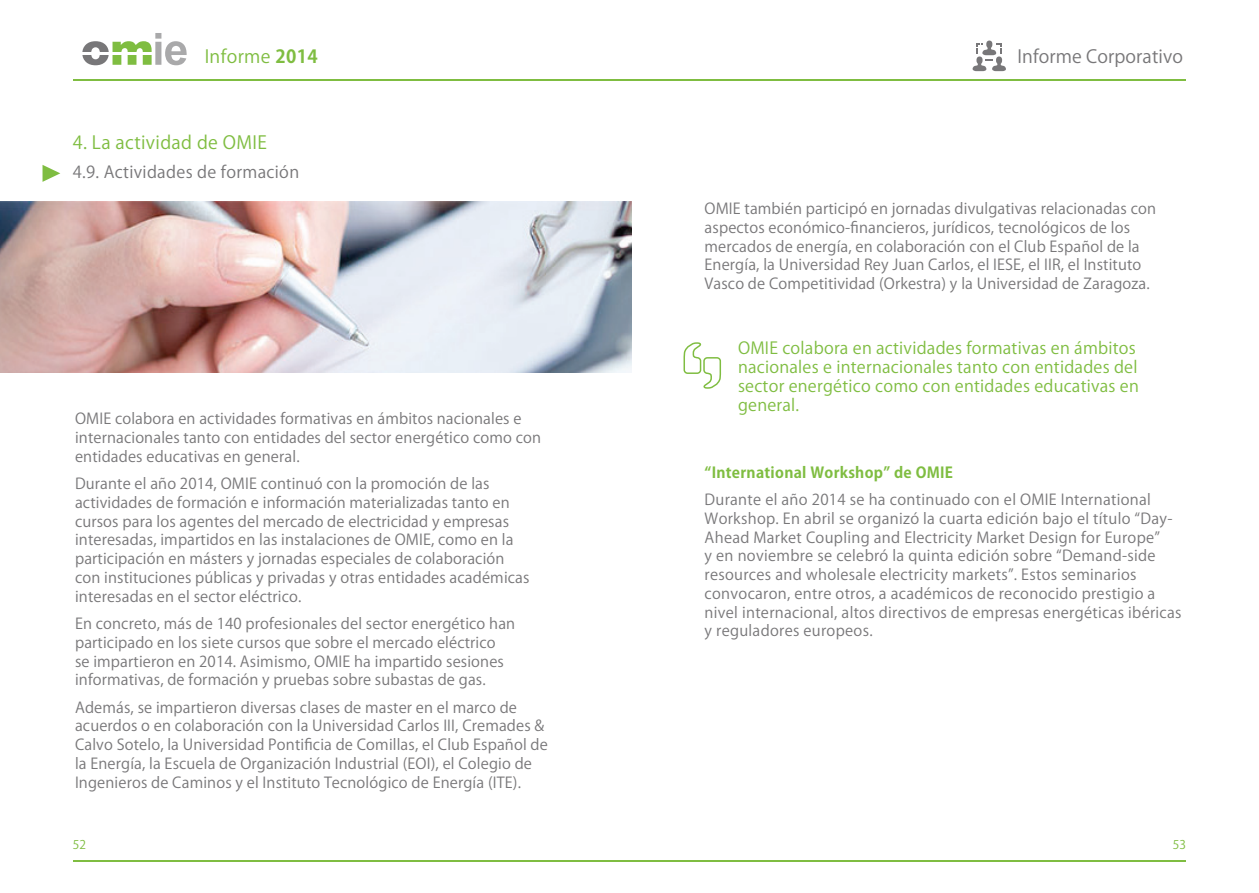
<style>
.page{position:relative;width:1259px;height:893px;background:#fff}
.page>*{position:absolute;margin:0;border:0;box-sizing:border-box;transform-origin:0 0}
.t1{font:18px "Koz Go Pr 6 N";letter-spacing:.02em;color:#7fbd41}
.t2{font:18px "Koz Go Pr 6 N";letter-spacing:.005em;color:#787779}
.t3{font:16.5px/18.8px "Koz Go Pr 6 N";letter-spacing:.015em;color:#7fbd41}
.t4{font:16.5px "Koz Go Pr 6 N";letter-spacing:.02em;color:#787779}
.t5{font:15px/18.8px "Koz Go Pr 6 N";letter-spacing:.01em;color:#787779}
.t6{font:700 15px "Koz Go Pr 6 N";letter-spacing:.02em;color:#7fbd41}
.t7{font:12px "Koz Go Pr 6 N";color:#7fbd41}
.s1{font-weight:700}
</style>
<div class="page">
<svg style="left:82px;top:33px;width:105px;height:32px"></svg>
<hr style="left:73px;top:79px;width:556px;height:2px;background:#7fbd41">
<hr style="left:73px;top:860px;width:556px;height:2px;background:#7fbd41">
<hr style="left:629px;top:79px;width:557px;height:2px;background:#7fbd41">
<hr style="left:629px;top:860px;width:557px;height:2px;background:#7fbd41">
<svg style="left:972px;top:41px;width:34px;height:30px"></svg>
<svg style="left:43px;top:165px;width:17px;height:17px"></svg>
<img style="left:0;top:202px;width:631px;height:170px">
<svg style="left:683px;top:342px;width:39px;height:47px"></svg>
<p class="t1" style="left:205px;top:47px;width:115px">Informe <span class="s1">2014</span></p>
<p class="t1" style="left:73px;top:133px;width:196px">4. La actividad de OMIE</p>
<p class="t4" style="left:73px;top:163px;width:228px">4.9. Actividades de formación</p>
<p class="t5" style="left:75px;top:410px;width:467px">OMIE colabora en actividades formativas en ámbitos nacionales e internacionales tanto con entidades del sector energético como con entidades educativas en general.</p>
<p class="t5" style="left:75px;top:475px;width:456px">Durante el año 2014, OMIE continuó con la promoción de las actividades de formación e información materializadas tanto en cursos para los agentes del mercado de electricidad y empresas interesadas, impartidos en las instalaciones de OMIE, como en la participación en másters y jornadas especiales de colaboración con instituciones públicas y privadas y otras entidades académicas interesadas en el sector eléctrico.</p>
<p class="t5" style="left:75px;top:614px;width:442px">En concreto, más de 140 profesionales del sector energético han participado en los siete cursos que sobre el mercado eléctrico<br>se impartieron en 2014. Asimismo, OMIE ha impartido sesiones informativas, de formación y pruebas sobre subastas de gas.</p>
<p class="t5" style="left:75px;top:698px;width:474px">Además, se impartieron diversas clases de master en el marco de acuerdos o en colaboración con la Universidad Carlos III, Cremades &amp; Calvo Sotelo, la Universidad Pontificia de Comillas, el Club Español de la Energía, la Escuela de Organización Industrial (EOI), el Colegio de Ingenieros de Caminos y el Instituto Tecnológico de Energía (ITE).</p>
<p class="t2" style="left:1017px;top:47px;width:167px">Informe Corporativo</p>
<p class="t5" style="left:704px;top:199px;width:453px">OMIE también participó en jornadas divulgativas relacionadas con aspectos económico-financieros, jurídicos, tecnológicos de los mercados de energía, en colaboración con el Club Español de la Energía, la Universidad Rey Juan Carlos, el IESE, el IIR, el Instituto Vasco de Competitividad (Orkestra) y la Universidad de Zaragoza.</p>
<p class="t3" style="left:738px;top:339px;width:402px">OMIE colabora en actividades formativas en ámbitos nacionales e internacionales tanto con entidades del sector energético como con entidades educativas en general.</p>
<p class="t6" style="left:704px;top:464px;width:250px">“International Workshop” de OMIE</p>
<p class="t5" style="left:704px;top:491px;width:478px">Durante el año 2014 se ha continuado con el OMIE International Workshop. En abril se organizó la cuarta edición bajo el título “Day-Ahead Market Coupling and Electricity Market Design for Europe”<br>y en noviembre se celebró la quinta edición sobre “Demand-side resources and wholesale electricity markets”. Estos seminarios convocaron, entre otros, a académicos de reconocido prestigio a nivel internacional, altos directivos de empresas energéticas ibéricas y reguladores europeos.</p>
<p class="t7" style="left:73px;top:838px;width:15px">52</p>
<p class="t7" style="left:1173px;top:838px;width:15px">53</p>
</div>
